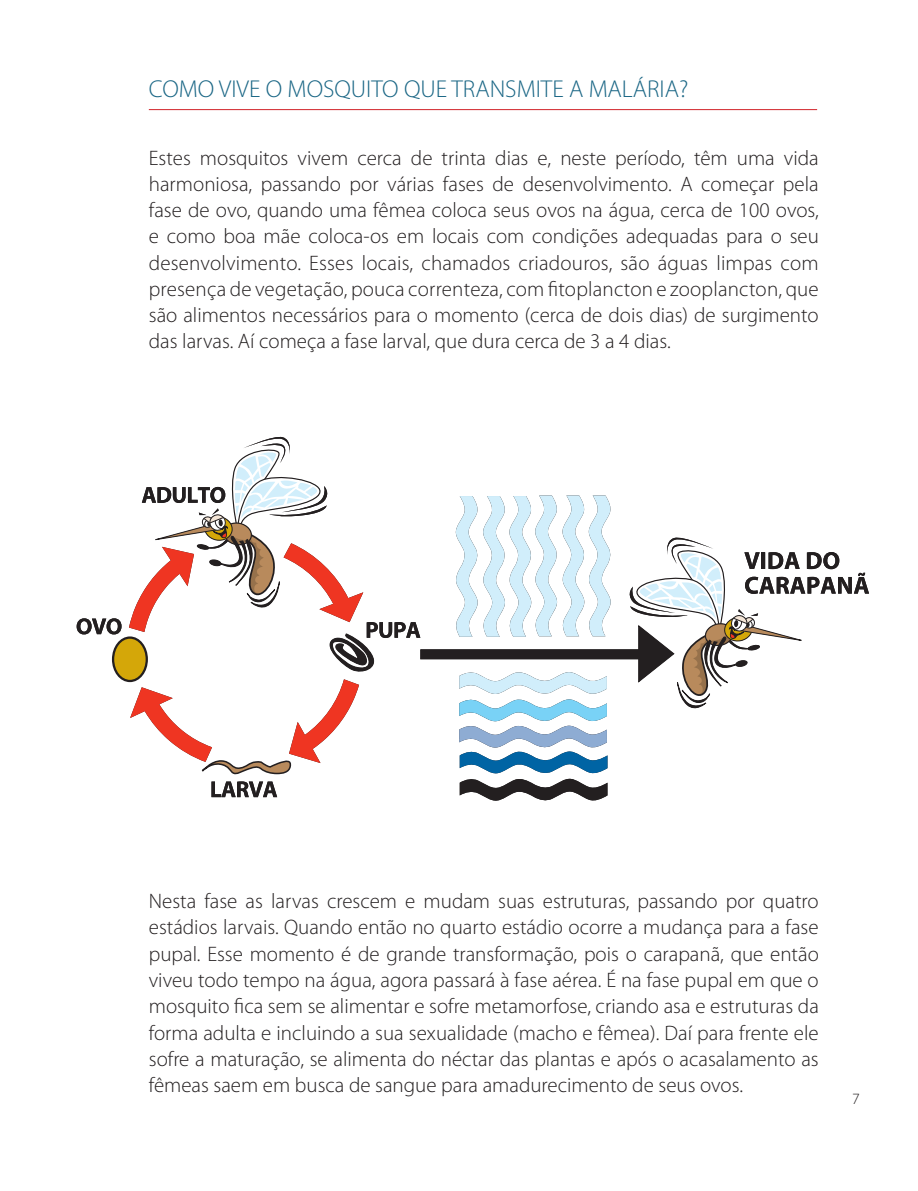
<style>
.page{position:relative;width:918px;height:1191px;background:#fff}
.page>*{position:absolute;margin:0;border:0;box-sizing:border-box;transform-origin:0 0}
.t1{font:300 24.5px "Myriad Pro";color:#1a6685}
.t2{font:300 21px/26.2px "Myriad Pro";color:#231f20;text-align:justify}
.t3{font:300 15.75px "Myriad Pro";color:#231f20}
</style>
<div class="page">
<hr style="left:149px;top:109px;width:668px;height:1px;background:#d1232a">
<svg style="left:77px;top:436px;width:792px;height:365px"></svg>
<p class="t1" style="left:149px;top:75px;width:541px">COMO VIVE O MOSQUITO QUE TRANSMITE A MALÁRIA?</p>
<p class="t2" style="left:149px;top:145px;width:671px">Estes mosquitos vivem cerca de trinta dias e, neste período, têm uma vida harmoniosa, passando por várias fases de desenvolvimento. A começar pela fase de ovo, quando uma fêmea coloca seus ovos na água, cerca de 100 ovos, e como boa mãe coloca-os em locais com condições adequadas para o seu desenvolvimento. Esses locais, chamados criadouros, são águas limpas com presença de vegetação, pouca correnteza, com fitoplancton e zooplancton, que são alimentos necessários para o momento (cerca de dois dias) de surgimento das larvas. Aí começa a fase larval, que dura cerca de 3 a 4 dias.</p>
<p class="t2" style="left:149px;top:888px;width:671px">Nesta fase as larvas crescem e mudam suas estruturas, passando por quatro estádios larvais. Quando então no quarto estádio ocorre a mudança para a fase pupal. Esse momento é de grande transformação, pois o carapanã, que então viveu todo tempo na água, agora passará à fase aérea. É na fase pupal em que o mosquito fica sem se alimentar e sofre metamorfose, criando asa e estruturas da forma adulta e incluindo a sua sexualidade (macho e fêmea). Daí para frente ele sofre a maturação, se alimenta do néctar das plantas e após o acasalamento as fêmeas saem em busca de sangue para amadurecimento de seus ovos.</p>
<p class="t3" style="left:852px;top:1089px;width:9px">7</p>
</div>
